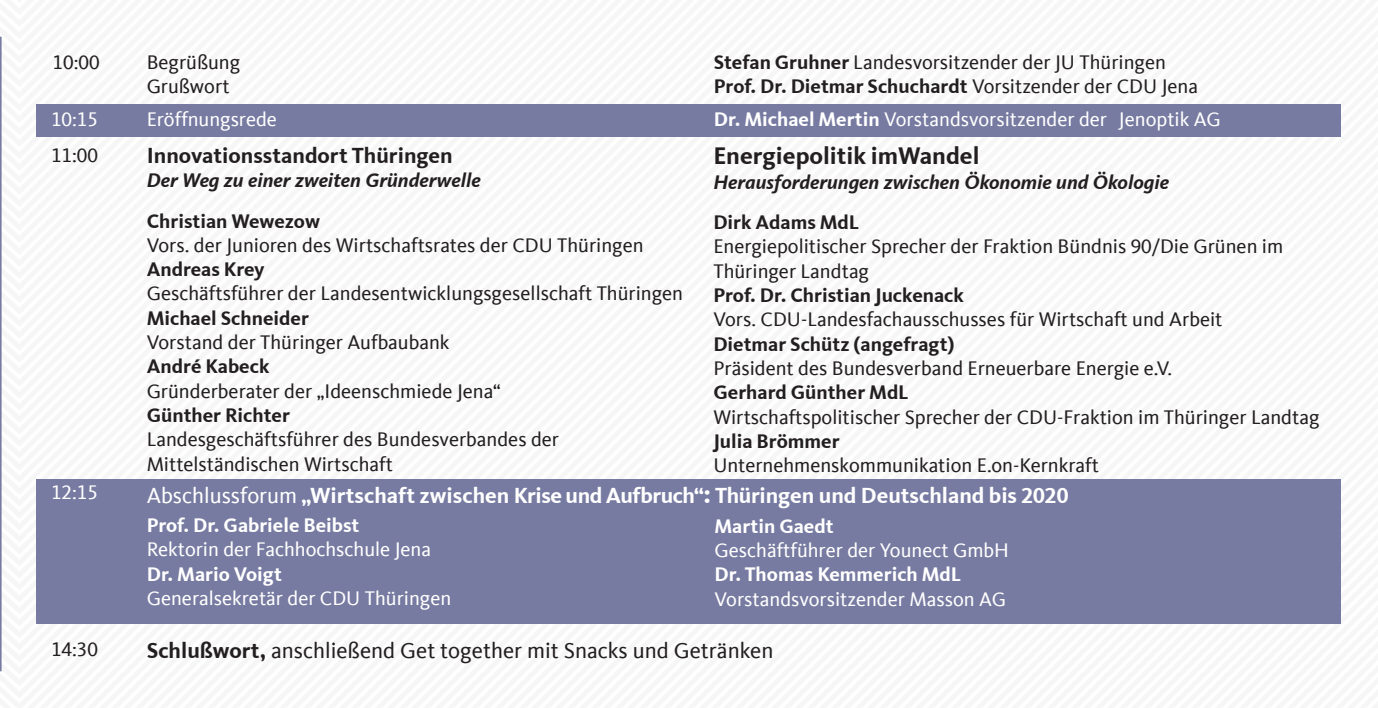
<style>
.page{position:relative;width:1378px;height:708px;background:#fff}
.page>*{position:absolute;margin:0;border:0;box-sizing:border-box;transform-origin:0 0}
.t1{font:700 24.75px "CDU Kievit Tab";color:#231f20}
.t2{font:700 22.5px "CDU Kievit Tab";color:#fff}
.t3{font:22.5px "CDU Kievit Tab";color:#231f20}
.t4{font:700 22.5px "CDU Kievit Tab";color:#231f20}
.t5{font:20.25px/24.3px "CDU Kievit Tab";color:#231f20}
.t6{font:700 20.25px "CDU Kievit Tab";color:#231f20}
.t7{font:20.25px "CDU Kievit Tab";color:#fff}
.t8{font:italic 700 20.25px "CDU Kievit Tab";color:#231f20}
.t9{font:700 20.25px "CDU Kievit Tab";color:#fff}
.s1{font-weight:700}
.s2{font-weight:400}
.s3{font-size:26.55px}
</style>
<div class="page">
<svg style="left:0;top:37px;width:2px;height:634px"></svg>
<div style="left:37px;top:104px;width:1304px;height:33px;background:#777ba1"></div>
<div style="left:37px;top:479px;width:1304px;height:145px;background:#777ba1"></div>
<p class="t5" style="left:53px;top:50px;width:49px">10:00</p>
<p class="t5" style="left:147px;top:50px;width:95px">Begrüßung</p>
<p class="t5" style="left:714px;top:50px;width:453px"><span class="s1">Stefan Gruhner</span> Landesvorsitzender der JU Thüringen</p>
<p class="t5" style="left:147px;top:74px;width:84px">Grußwort</p>
<p class="t6" style="left:714px;top:74px;width:486px">Prof. Dr. Dietmar Schuchardt <span class="s2">Vorsitzender der CDU Jena</span></p>
<p class="t7" style="left:51px;top:108px;width:49px">10:15</p>
<p class="t7" style="left:147px;top:108px;width:132px">Eröffnungsrede</p>
<p class="t7" style="left:714px;top:108px;width:508px"><span class="s1">Dr. Michael Mertin</span> Vorstandsvorsitzender der Jenoptik AG</p>
<p class="t5" style="left:51px;top:143px;width:49px">11:00</p>
<p class="t4" style="left:147px;top:142px;width:308px">Innovationsstandort Thüringen</p>
<p class="t8" style="left:147px;top:168px;width:335px">Der Weg zu einer zweiten Gründerwelle</p>
<p class="t6" style="left:147px;top:209px;width:175px">Christian Wewezow</p>
<p class="t5" style="left:147px;top:233px;width:498px">Vors. der Junioren des Wirtschaftsrates der CDU Thüringen</p>
<p class="t6" style="left:147px;top:258px;width:120px">Andreas Krey</p>
<p class="t5" style="left:147px;top:282px;width:538px">Geschäftsführer der Landesentwicklungsgesellschaft Thüringen</p>
<p class="t6" style="left:147px;top:306px;width:164px">Michael Schneider</p>
<p class="t5" style="left:147px;top:330px;width:304px">Vorstand der Thüringer Aufbaubank</p>
<p class="t6" style="left:147px;top:355px;width:124px">André Kabeck</p>
<p class="t5" style="left:147px;top:379px;width:355px">Gründerberater der „Ideenschmiede Jena“</p>
<p class="t6" style="left:147px;top:403px;width:145px">Günther Richter</p>
<p class="t5" style="left:147px;top:428px;width:414px">Landesgeschäftsführer des Bundesverbandes der</p>
<p class="t5" style="left:147px;top:452px;width:248px">Mittelständischen Wirtschaft</p>
<p class="t1" style="left:713px;top:142px;width:268px">Energiepolitik imWandel</p>
<p class="t8" style="left:713px;top:170px;width:457px">Herausforderungen zwischen Ökonomie und Ökologie</p>
<p class="t6" style="left:713px;top:210px;width:147px">Dirk Adams MdL</p>
<p class="t5" style="left:713px;top:235px;width:571px">Energiepolitischer Sprecher der Fraktion Bündnis 90/Die Grünen im<br>Thüringer Landtag</p>
<p class="t6" style="left:713px;top:283px;width:252px">Prof. Dr. Christian Juckenack</p>
<p class="t5" style="left:713px;top:308px;width:510px">Vors. CDU-Landesfachausschusses für Wirtschaft und Arbeit</p>
<p class="t6" style="left:713px;top:332px;width:243px">Dietmar Schütz (angefragt)</p>
<p class="t5" style="left:713px;top:356px;width:460px">Präsident des Bundesverband Erneuerbare Energie e.V.</p>
<p class="t6" style="left:713px;top:381px;width:197px">Gerhard Günther MdL</p>
<p class="t5" style="left:713px;top:405px;width:607px">Wirtschaftspolitischer Sprecher der CDU-Fraktion im Thüringer Landtag</p>
<p class="t6" style="left:713px;top:429px;width:128px">Julia Brömmer</p>
<p class="t5" style="left:713px;top:453px;width:387px">Unternehmenskommunikation E.on-Kernkraft</p>
<p class="t7" style="left:51px;top:481px;width:49px">12:15</p>
<p class="t2" style="left:147px;top:482px;width:923px"><span class="s2">Abschlussforum</span> „Wirtschaft zwischen Krise und Aufbruch“<span class="s3">:</span> Thüringen und Deutschland bis 2020</p>
<p class="t9" style="left:147px;top:513px;width:214px">Prof. Dr. Gabriele Beibst</p>
<p class="t7" style="left:147px;top:538px;width:286px">Rektorin der Fachhochschule Jena</p>
<p class="t9" style="left:147px;top:562px;width:137px">Dr. Mario Voigt</p>
<p class="t7" style="left:147px;top:587px;width:306px">Generalsekretär der CDU Thüringen</p>
<p class="t9" style="left:714px;top:514px;width:121px">Martin Gaedt</p>
<p class="t7" style="left:714px;top:539px;width:296px">Geschäftführer der Younect GmbH</p>
<p class="t9" style="left:714px;top:563px;width:248px">Dr. Thomas Kemmerich MdL</p>
<p class="t7" style="left:714px;top:587px;width:293px">Vorstandsvorsitzender Masson AG</p>
<p class="t5" style="left:51px;top:637px;width:49px">14:30</p>
<p class="t3" style="left:147px;top:638px;width:628px"><span class="s1">Schlußwort,</span> anschließend Get together mit Snacks und Getränken</p>
</div>
